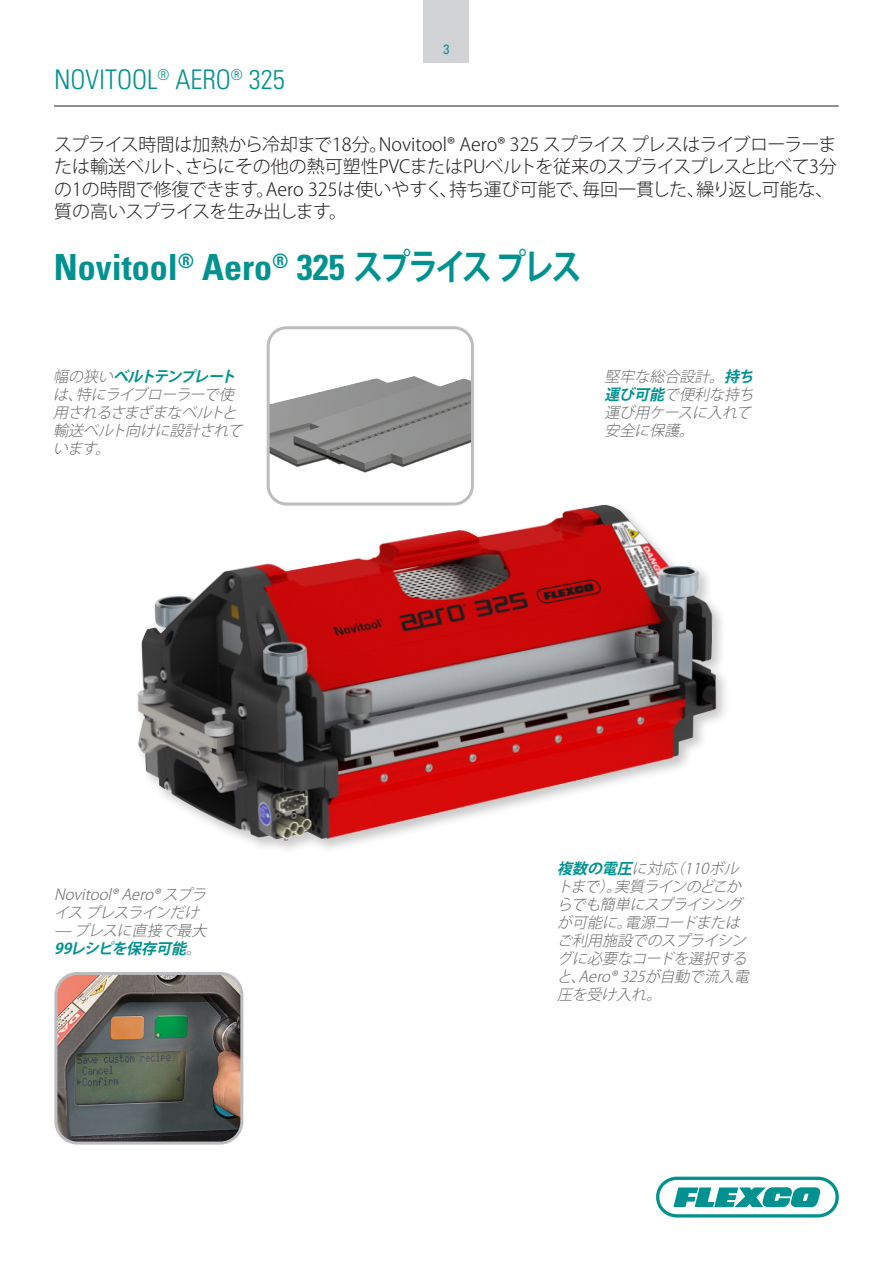
<style>
.page{position:relative;width:893px;height:1263px;background:#fff}
.page>*{position:absolute;margin:0;border:0;box-sizing:border-box;transform-origin:0 0}
.intro_hdr{font:700 condensed 36px "Univers LT Std";color:#009290}
.t1{font:300 condensed 27px "Univers LT Std";color:#009290}
.intro_text{font:300 18px/22.5px "Koz Go Pro";color:#231f20}
.sidebar_photoCaptions{font:italic 300 15px/18px "Koz Go Pro";color:#6c6d70}
.t2{font:condensed 13.5px "Univers LT Std";color:#009290}
.s1{font-family:"Koz Go Pro";font-stretch:normal}
.s2{font-weight:700;color:#009290}
</style>
<div class="page">
<div style="left:424px;top:0;width:45px;height:62px;background:#d1d2d4"></div>
<svg style="left:656px;top:1176px;width:183px;height:41px"></svg>
<hr style="left:54px;top:106px;width:785px;height:1px;background:#231f20">
<img style="left:137px;top:504px;width:588px;height:345px">
<img style="left:268px;top:330px;width:202px;height:174px">
<div style="left:267px;top:326px;width:207px;height:179px;border:3px solid #bcbdc0;border-radius:18px"></div>
<img style="left:58px;top:976px;width:184px;height:167px">
<div style="left:54px;top:972px;width:189px;height:172px;border:3px solid #bcbdc0;border-radius:22px"></div>
<h2 class="t1" style="left:54px;top:63px;width:232px">NOVITOOL<sup>®</sup> AERO<sup>®</sup> 325</h2>
<p class="t2" style="left:443px;top:41px;width:7px">3</p>
<p class="intro_text" style="left:54px;top:133px;width:784px">スプライス時間は加熱から冷却まで18分。Novitool® Aero® 325 スプライス プレスはライブローラーまたは輸送ベルト、さらにその他の熱可塑性PVCまたはPUベルトを従来のスプライスプレスと比べて3分の1の時間で修復できます。Aero 325は使いやすく、持ち運び可能で、毎回一貫した、繰り返し可能な、質の高いスプライスを生み出します。</p>
<p class="intro_hdr" style="left:54px;top:246px;width:529px">Novitool<sup>®</sup> Aero<sup>®</sup> 325 <span class="s1">スプライス プレス</span></p>
<p class="sidebar_photoCaptions" style="left:53px;top:368px;width:195px">幅の狭い<span class="s2">ベルトテンプレート</span>は、特にライブローラーで使用されるさまざまなベルトと輸送ベルト向けに設計されています。</p>
<p class="sidebar_photoCaptions" style="left:605px;top:367px;width:155px">堅牢な総合設計。<span class="s2">持ち運び可能</span>で便利な持ち運び用ケースに入れて安全に保護。</p>
<p class="sidebar_photoCaptions" style="left:54px;top:885px;width:158px">Novitool®Aero®スプライス プレスラインだけ</p>
<p class="sidebar_photoCaptions" style="left:54px;top:921px;width:158px">— プレスに直接で最大<br><span class="s2">99レシピを保存可能</span>。</p>
<p class="sidebar_photoCaptions" style="left:557px;top:860px;width:197px"><span class="s2">複数の電圧</span>に対応（110ボルトまで）。実質ラインのどこからでも簡単にスプライシングが可能に。電源コードまたはご利用施設でのスプライシングに必要なコードを選択すると、Aero®325が自動で流入電圧を受け入れ。</p>
</div>
